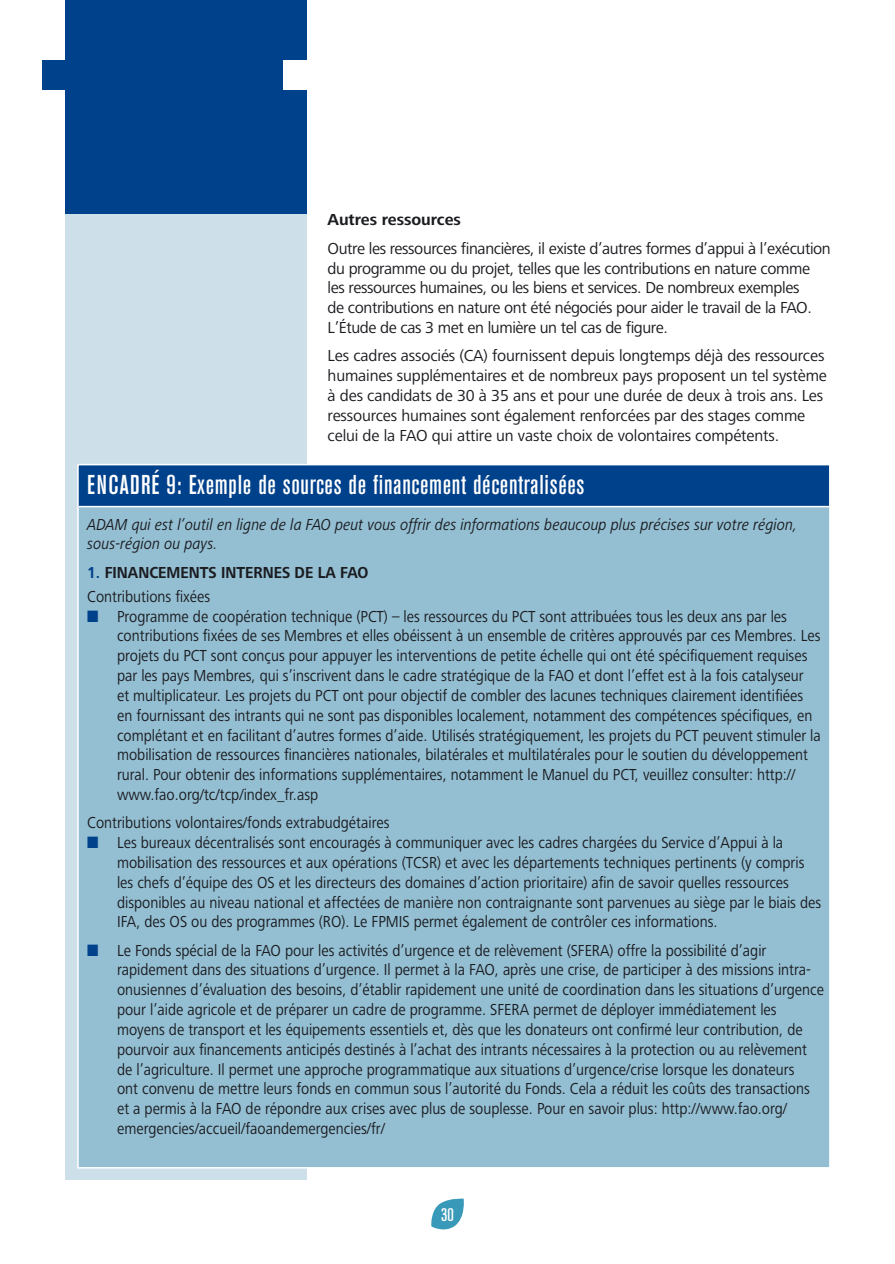
<style>
.page{position:relative;width:895px;height:1264px;background:#fff}
.page>*{position:absolute;margin:0;border:0;box-sizing:border-box;transform-origin:0 0}
.t1{font:500 27px "Akzidenz Grot Con BQ";letter-spacing:.025em;color:#fff}
.t2{font:500 18px "Akzidenz Grot Con BQ";color:#fff}
.t3{font:16.5px/19.8px "Frutiger Next LT";color:#1b1c20;scale:.9 1}
.t4{font:16.5px/19.8px "Frutiger Next LT";letter-spacing:-.025em;color:#1b1c20}
.t5{font:16.5px/19.8px "Frutiger Next LT";color:#1b1c20}
.t6{font:italic 16.5px/19.8px "Frutiger Next LT";color:#1b1c20;scale:.9 1}
.t7{font:700 16.5px/24px "Frutiger Next LT";color:#1b1c20;scale:.9 1}
.t8{font:700 16.5px "Frutiger Next LT";color:#1b1c20}
.s1{color:#00418b}
.s2{font-weight:400}
</style>
<div class="page">
<svg style="left:431px;top:1198px;width:32px;height:31px"></svg>
<div style="left:42px;top:60px;width:26px;height:30px;background:#00418b"></div>
<div style="left:65px;top:0;width:241px;height:213px;background:#00418b"></div>
<div style="left:65px;top:214px;width:241px;height:965px;background:#cde0ea"></div>
<div style="left:282px;top:60px;width:24px;height:30px;background:#fff"></div>
<div style="left:78px;top:464px;width:751px;height:703px;background:#94bfd3"></div>
<div style="left:79px;top:465px;width:749px;height:41px;background:#00418b"></div>
<hr style="left:79px;top:506px;width:749px;height:1px;background:#fff">
<p class="t8" style="left:327px;top:213px;width:135px">Autres ressources</p>
<p class="t4" style="left:327px;top:240px;width:504px">Outre les ressources financières, il existe d’autres formes d’appui à l’exécution du programme ou du projet, telles que les contributions en nature comme les ressources humaines, ou les biens et services. De nombreux exemples<br>de contributions en nature ont été négociés pour aider le travail de la FAO.<br>L’Étude de cas 3 met en lumière un tel cas de figure.</p>
<p class="t5" style="left:327px;top:347px;width:500px">Les cadres associés (CA) fournissent depuis longtemps déjà des ressources humaines supplémentaires et de nombreux pays proposent un tel système à des candidats de 30 à 35 ans et pour une durée de deux à trois ans. Les ressources humaines sont également renforcées par des stages comme celui de la FAO qui attire un vaste choix de volontaires compétents.</p>
<h1 class="t1" style="left:87px;top:475px;width:498px">ENCADRÉ 9: Exemple de sources de financement décentralisées</h1>
<p class="t6" style="left:87px;top:515px;width:789px">ADAM qui est l’outil en ligne de la FAO peut vous offrir des informations beaucoup plus précises sur votre région, sous-région ou pays.</p>
<p class="t7" style="left:87px;top:561px;width:314px"><span class="s1">1.</span> FINANCEMENTS INTERNES DE LA FAO<br><span class="s2">Contributions fixées</span></p>
<p class="t3" style="left:117px;top:607px;width:783px">Programme de coopération technique (PCT) – les ressources du PCT sont attribuées tous les deux ans par les contributions fixées de ses Membres et elles obéissent à un ensemble de critères approuvés par ces Membres. Les projets du PCT sont conçus pour appuyer les interventions de petite échelle qui ont été spécifiquement requises par les pays Membres, qui s’inscrivent dans le cadre stratégique de la FAO et dont l’effet est à la fois catalyseur<br>et multiplicateur. Les projets du PCT ont pour objectif de combler des lacunes techniques clairement identifiées en fournissant des intrants qui ne sont pas disponibles localement, notamment des compétences spécifiques, en complétant et en facilitant d’autres formes d’aide. Utilisés stratégiquement, les projets du PCT peuvent stimuler la mobilisation de ressources financières nationales, bilatérales et multilatérales pour le soutien du développement rural. Pour obtenir des informations supplémentaires, notamment le Manuel du PCT, veuillez consulter: http:// www.fao.org/tc/tcp/index_fr.asp</p>
<p class="t3" style="left:117px;top:814px;width:783px;text-indent:-30px">Contributions volontaires/fonds extrabudgétaires<br>Les bureaux décentralisés sont encouragés à communiquer avec les cadres chargées du Service d’Appui à la mobilisation des ressources et aux opérations (TCSR) et avec les départements techniques pertinents (y compris les chefs d’équipe des OS et les directeurs des domaines d’action prioritaire) afin de savoir quelles ressources disponibles au niveau national et affectées de manière non contraignante sont parvenues au siège par le biais des IFA, des OS ou des programmes (RO). Le FPMIS permet également de contrôler ces informations.</p>
<p class="t3" style="left:117px;top:941px;width:786px">Le Fonds spécial de la FAO pour les activités d’urgence et de relèvement (SFERA) offre la possibilité d’agir rapidement dans des situations d’urgence. Il permet à la FAO, après une crise, de participer à des missions intra&shy;onusiennes d’évaluation des besoins, d’établir rapidement une unité de coordination dans les situations d’urgence pour l’aide agricole et de préparer un cadre de programme. SFERA permet de déployer immédiatement les moyens de transport et les équipements essentiels et, dès que les donateurs ont confirmé leur contribution, de pourvoir aux financements anticipés destinés à l’achat des intrants nécessaires à la protection ou au relèvement de l’agriculture. Il permet une approche programmatique aux situations d’urgence/crise lorsque les donateurs<br>ont convenu de mettre leurs fonds en commun sous l’autorité du Fonds. Cela a réduit les coûts des transactions et a permis à la FAO de répondre aux crises avec plus de souplesse. Pour en savoir plus: http://www.fao.org/ emergencies/accueil/faoandemergencies/fr/</p>
<p class="t2" style="left:441px;top:1208px;width:14px">30</p>
</div>
